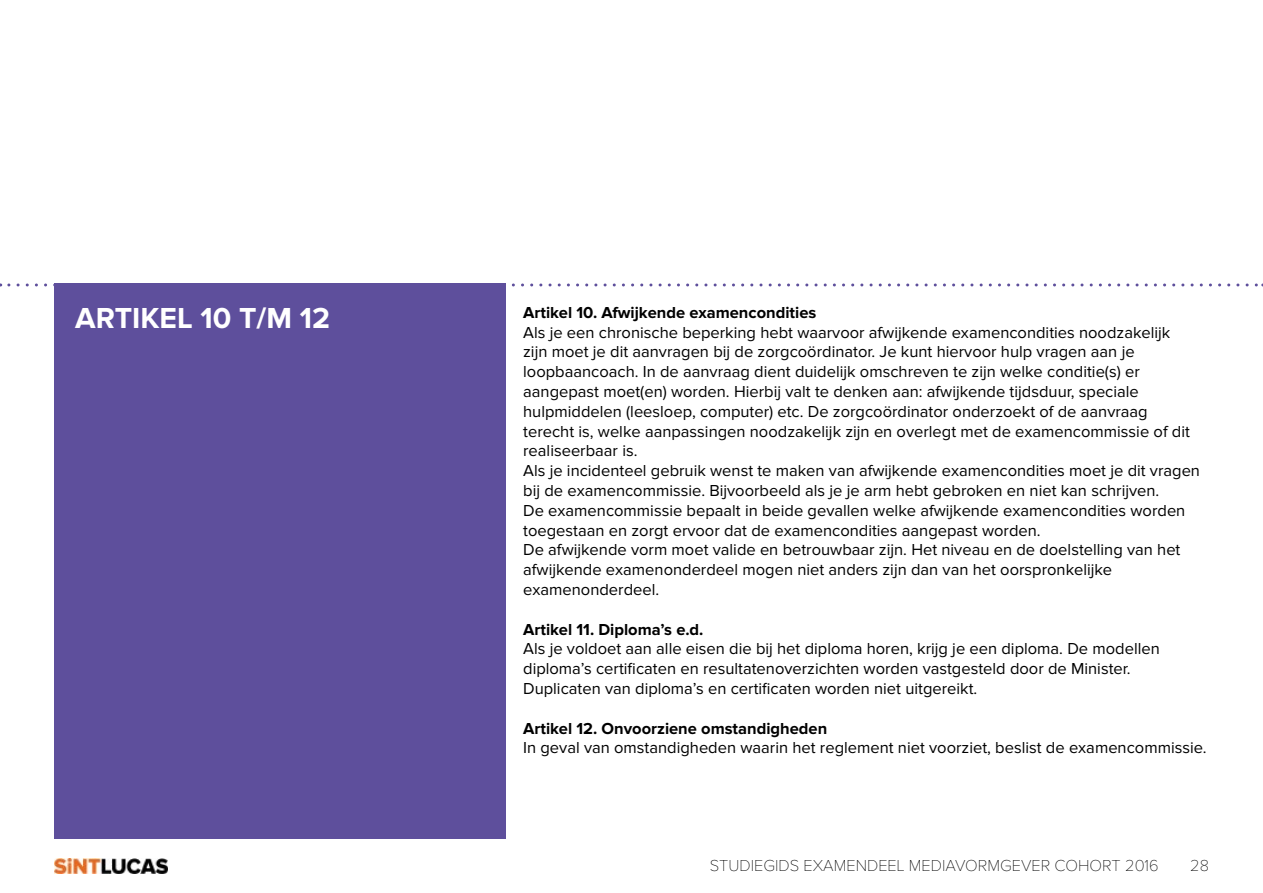
<style>
.page{position:relative;width:1263px;height:893px;background:#fff}
.page>*{position:absolute;margin:0;border:0;box-sizing:border-box;transform-origin:0 0}
.t1{font:700 30px "Proxima Nova";color:#fff}
.t2{font:16.5px/19.8px "Proxima Nova";color:#000}
.t3{font:700 16.5px "Proxima Nova";color:#000}
.t4{font:100 16.5px "Proxima Nova";color:#000}
</style>
<div class="page">
<img style="left:54px;top:858px;width:114px;height:15px">
<div style="left:54px;top:283px;width:451px;height:556px;background:#5e4f9c"></div>
<svg style="left:9px;top:283px;width:1254px;height:3px"></svg>
<h1 class="t1" style="left:75px;top:301px;width:256px">ARTIKEL 10 T/M 12</h1>
<p class="t3" style="left:523px;top:303px;width:295px">Artikel 10. Afwijkende examencondities</p>
<p class="t2" style="left:523px;top:322px;width:678px">Als je een chronische beperking hebt waarvoor afwijkende examencondities noodzakelijk<br>zijn moet je dit aanvragen bij de zorgcoördinator. Je kunt hiervoor hulp vragen aan je loopbaancoach. In de aanvraag dient duidelijk omschreven te zijn welke conditie(s) er aangepast moet(en) worden. Hierbij valt te denken aan: afwijkende tijdsduur, speciale hulpmiddelen (leesloep, computer) etc. De zorgcoördinator onderzoekt of de aanvraag terecht is, welke aanpassingen noodzakelijk zijn en overlegt met de examencommissie of dit realiseerbaar is.<br>Als je incidenteel gebruik wenst te maken van afwijkende examencondities moet je dit vragen bij de examencommissie. Bijvoorbeeld als je je arm hebt gebroken en niet kan schrijven.<br>De examencommissie bepaalt in beide gevallen welke afwijkende examencondities worden toegestaan en zorgt ervoor dat de examencondities aangepast worden.<br>De afwijkende vorm moet valide en betrouwbaar zijn. Het niveau en de doelstelling van het afwijkende examenonderdeel mogen niet anders zijn dan van het oorspronkelijke examenonderdeel.</p>
<p class="t3" style="left:523px;top:620px;width:182px">Artikel 11. Diploma’s e.d.</p>
<p class="t2" style="left:523px;top:639px;width:638px">Als je voldoet aan alle eisen die bij het diploma horen, krijg je een diploma. De modellen diploma’s certificaten en resultatenoverzichten worden vastgesteld door de Minister.<br>Duplicaten van diploma’s en certificaten worden niet uitgereikt.</p>
<p class="t3" style="left:523px;top:719px;width:306px">Artikel 12. Onvoorziene omstandigheden</p>
<p class="t2" style="left:523px;top:738px;width:685px">In geval van omstandigheden waarin het reglement niet voorziet, beslist de examencommissie.</p>
<p class="t4" style="left:710px;top:858px;width:451px">STUDIEGIDS EXAMENDEEL MEDIAVORMGEVER COHORT 2016</p>
<p class="t4" style="left:1190px;top:858px;width:20px">28</p>
</div>
